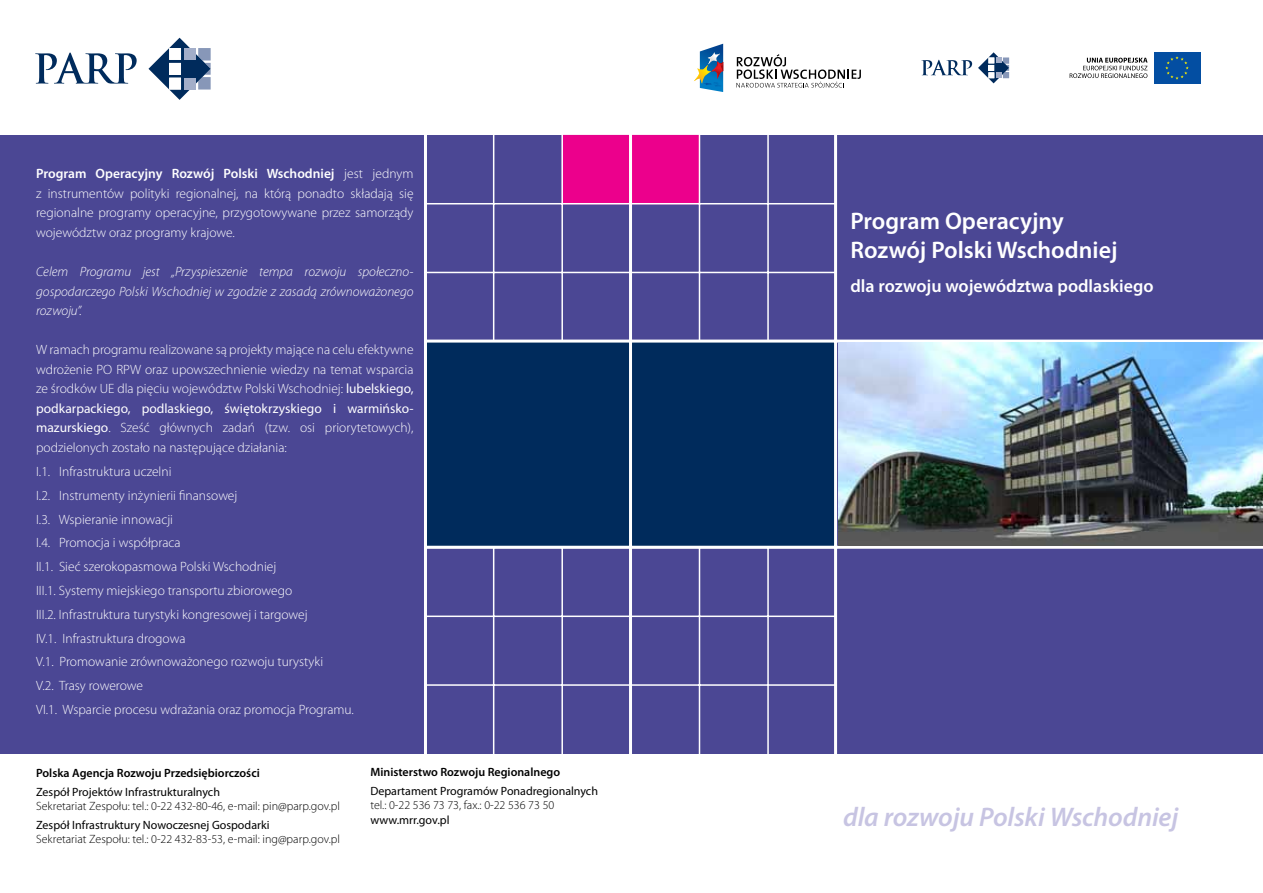
<style>
.page{position:relative;width:1263px;height:893px;background:#fff}
.page>*{position:absolute;margin:0;border:0;box-sizing:border-box;transform-origin:0 0}
.t1{font:italic 600 27px "Myriad Pro";letter-spacing:-.005em;color:#c7c4e2}
.t2{font:600 24px/28.8px "Myriad Pro";color:#fff}
.t3{font:600 18px "Myriad Pro";color:#fff}
.t4{font:300 13.5px/23.9px "Myriad Pro";color:#fff;text-align:justify}
.t5{font:italic 300 13.5px/19.5px "Myriad Pro";color:#fff;text-align:justify}
.t6{font:300 12px "Myriad Pro";color:#000}
.t7{font:12px "Myriad Pro";color:#000}
.t8{font:600 12px "Myriad Pro";color:#000}
.s1{font-weight:600}
.s2{font-weight:400}
</style>
<div class="page">
<div style="left:0;top:135px;width:1263px;height:619px;background:#4b4794"></div>
<div style="left:562px;top:135px;width:138px;height:69px;background:#ec008c;border:1px solid #ec008c"></div>
<hr style="left:425px;top:684px;width:412px;height:2px;background:#fff">
<hr style="left:425px;top:615px;width:412px;height:2px;background:#fff">
<hr style="left:425px;top:272px;width:412px;height:1px;background:#fff">
<hr style="left:425px;top:203px;width:412px;height:1px;background:#fff">
<hr style="left:767px;top:128px;width:2px;height:632px;background:#fff">
<hr style="left:699px;top:128px;width:1px;height:632px;background:#fff">
<hr style="left:561px;top:128px;width:2px;height:632px;background:#fff">
<hr style="left:493px;top:128px;width:1px;height:632px;background:#fff">
<div style="left:425px;top:341px;width:412px;height:206px;background:#002b5c"></div>
<hr style="left:629px;top:127px;width:3px;height:644px;background:#fff">
<hr style="left:425px;top:546px;width:838px;height:3px;background:#fff">
<hr style="left:425px;top:340px;width:838px;height:3px;background:#fff">
<hr style="left:424px;top:116px;width:3px;height:644px;background:#fff">
<hr style="left:834px;top:123px;width:3px;height:644px;background:#fff">
<svg style="left:1070px;top:58px;width:77px;height:20px"></svg>
<div style="left:1154px;top:52px;width:46px;height:31px;background:#034ea2"></div>
<svg style="left:1165px;top:56px;width:24px;height:24px"></svg>
<svg style="left:978px;top:52px;width:31px;height:31px"></svg>
<svg style="left:921px;top:60px;width:51px;height:15px"></svg>
<svg style="left:148px;top:38px;width:63px;height:62px"></svg>
<svg style="left:35px;top:52px;width:102px;height:32px"></svg>
<svg style="left:736px;top:54px;width:125px;height:34px"></svg>
<svg style="left:694px;top:44px;width:29px;height:48px"></svg>
<img style="left:839px;top:343px;width:424px;height:202px">
<p class="t4" style="left:36px;top:164px;width:379px;line-height:19.5px"><span class="s1">Program Operacyjny Rozwój Polski Wschodniej</span> jest jednym z instrumentów polityki regionalnej, na którą ponadto składają się regionalne programy operacyjne, przygotowywane przez samorządy województw oraz programy krajowe.</p>
<p class="t5" style="left:36px;top:262px;width:379px">Celem Programu jest „Przyspieszenie tempa rozwoju społeczno&shy;gospodarczego Polski Wschodniej w zgodzie z zasadą zrównoważonego rozwoju”.</p>
<p class="t4" style="left:36px;top:340px;width:379px;line-height:19.5px">W ramach programu realizowane są projekty mające na celu efektywne wdrożenie PO RPW oraz upowszechnienie wiedzy na temat wsparcia ze środków UE dla pięciu województw Polski Wschodniej: <span class="s2">lubelskiego, podkarpackiego, podlaskiego, świętokrzyskiego i warmińsko&shy;mazurskiego</span>. Sześć głównych zadań (tzw. osi priorytetowych), podzielonych zostało na następujące działania:</p>
<p class="t4" style="left:36px;top:459px;width:319px;text-align:left">I.1. Infrastruktura uczelni<br>I.2. Instrumenty inżynierii finansowej<br>I.3. Wspieranie innowacji<br>I.4. Promocja i współpraca<br>II.1. Sieć szerokopasmowa Polski Wschodniej<br>III.1. Systemy miejskiego transportu zbiorowego<br>III.2. Infrastruktura turystyki kongresowej i targowej<br>IV.1. Infrastruktura drogowa<br>V.1. Promowanie zrównoważonego rozwoju turystyki<br>V.2. Trasy rowerowe<br>VI.1. Wsparcie procesu wdrażania oraz promocja Programu.</p>
<p class="t8" style="left:36px;top:765px;width:225px">Polska Agencja Rozwoju Przedsiębiorczości</p>
<p class="t7" style="left:36px;top:784px;width:185px">Zespół Projektów Infrastrukturalnych</p>
<p class="t6" style="left:36px;top:799px;width:305px">Sekretariat Zespołu: tel.: 0-22 432-80-46, e-mail: pin@parp.gov.pl</p>
<p class="t7" style="left:36px;top:817px;width:235px">Zespół Infrastruktury Nowoczesnej Gospodarki</p>
<p class="t6" style="left:36px;top:832px;width:305px">Sekretariat Zespołu: tel.: 0-22 432-83-53, e-mail: ing@parp.gov.pl</p>
<p class="t8" style="left:370px;top:764px;width:191px">Ministerstwo Rozwoju Regionalnego</p>
<p class="t7" style="left:370px;top:783px;width:229px">Departament Programów Ponadregionalnych</p>
<p class="t6" style="left:370px;top:798px;width:185px">tel.: 0-22 536 73 73, fax.: 0-22 536 73 50</p>
<p class="t7" style="left:370px;top:813px;width:81px">www.mrr.gov.pl</p>
<h2 class="t2" style="left:850px;top:206px;width:268px">Program Operacyjny<br>Rozwój Polski Wschodniej</h2>
<h3 class="t3" style="left:850px;top:274px;width:305px">dla rozwoju województwa podlaskiego</h3>
<h1 class="t1" style="left:843px;top:800px;width:337px">dla rozwoju Polski Wschodniej</h1>
</div>
